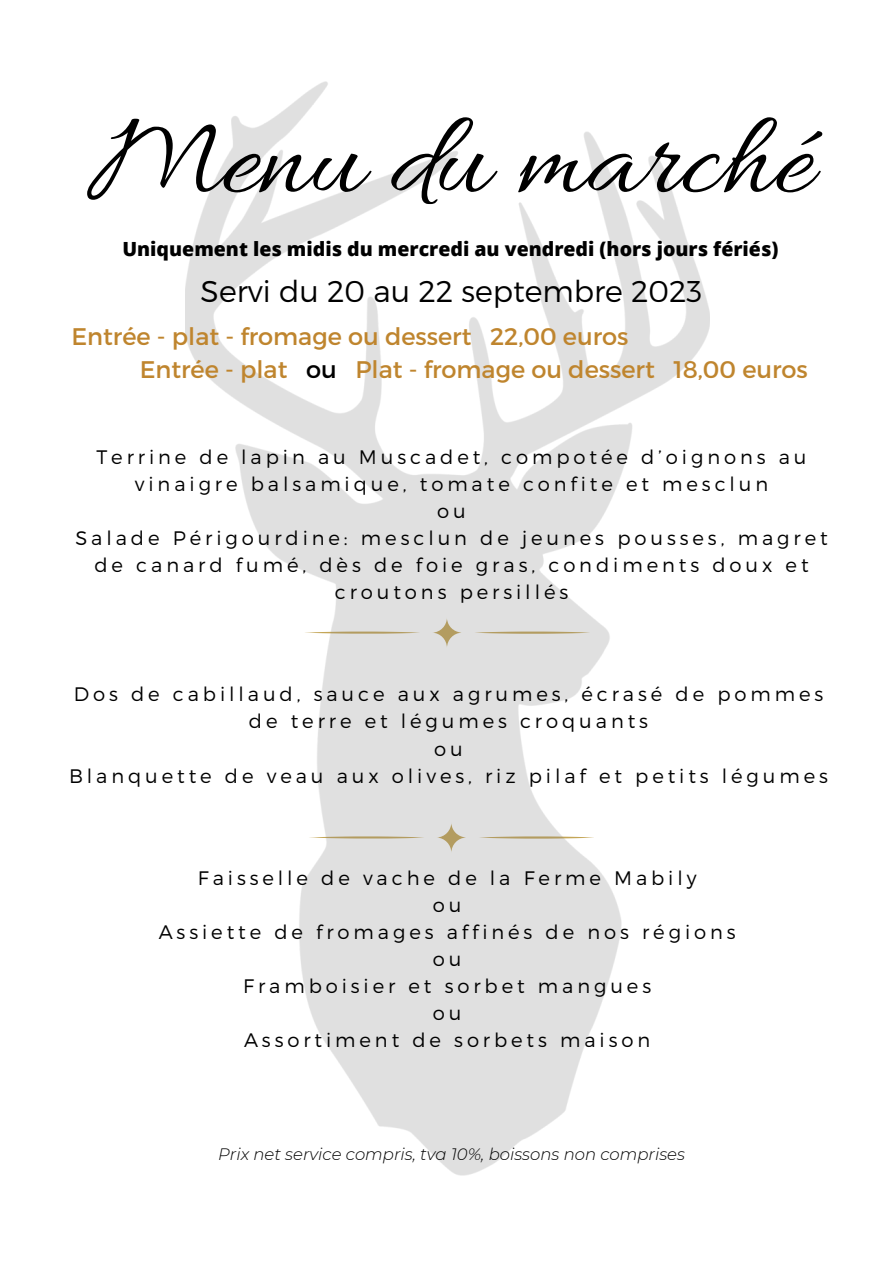
<style>
.page{position:relative;width:894px;height:1264px;background:#fff}
.page>*{position:absolute;margin:0;border:0;box-sizing:border-box;transform-origin:0 0}
.t1{font:121.2px "Allura";color:#000}
.t2{font:300 30px "Montserrat";color:#000}
.t3{font:24px "Montserrat";color:#bf852e}
.t4{font:300 19.5px/27px "Montserrat";letter-spacing:.2em;color:#000;text-align:center}
.t5{font:800 19.5px "Open Sans";color:#000}
.t6{font:italic 300 16.5px "Montserrat";color:#000}
.s1{color:#000}
</style>
<div class="page">
<img style="left:185px;top:82px;width:524px;height:1093px">
<p class="t1" style="left:88px;top:92px;width:726px">Menu du marché</p>
<p class="t5" style="left:122px;top:235px;width:657px">Uniquement les midis du mercredi au vendredi (hors jours fériés)</p>
<p class="t2" style="left:200px;top:272px;width:503px">Servi du 20 au 22 septembre 2023</p>
<p class="t3" style="left:71px;top:321px;width:558px">Entrée - plat - fromage ou dessert 22,00 euros</p>
<p class="t3" style="left:140px;top:354px;width:669px">Entrée - plat <span class="s1">ou</span> Plat - fromage ou dessert 18,00 euros</p>
<p class="t4" style="left:96px;top:442px;width:711px">Terrine de lapin au Muscadet, compotée d’oignons au vinaigre balsamique, tomate confite et mesclun</p>
<p class="t4" style="left:437px;top:496px;width:30px">ou</p>
<p class="t4" style="left:75px;top:523px;width:753px">Salade Périgourdine: mesclun de jeunes pousses, magret de canard fumé, dès de foie gras, condiments doux et croutons persillés</p>
<p class="t4" style="left:74px;top:680px;width:750px">Dos de cabillaud, sauce aux agrumes, écrasé de pommes de terre et légumes croquants</p>
<p class="t4" style="left:434px;top:734px;width:30px">ou</p>
<p class="t4" style="left:69px;top:761px;width:760px">Blanquette de veau aux olives, riz pilaf et petits légumes</p>
<p class="t4" style="left:198px;top:863px;width:500px">Faisselle de vache de la Ferme Mabily</p>
<p class="t4" style="left:433px;top:890px;width:30px">ou</p>
<p class="t4" style="left:159px;top:917px;width:578px">Assiette de fromages affinés de nos régions</p>
<p class="t4" style="left:433px;top:944px;width:30px">ou</p>
<p class="t4" style="left:243px;top:971px;width:409px">Framboisier et sorbet mangues</p>
<p class="t4" style="left:433px;top:998px;width:30px">ou</p>
<p class="t4" style="left:244px;top:1025px;width:407px">Assortiment de sorbets maison</p>
<p class="t6" style="left:218px;top:1143px;width:468px">Prix net service compris, tva 10%, boissons non comprises</p>
</div>
